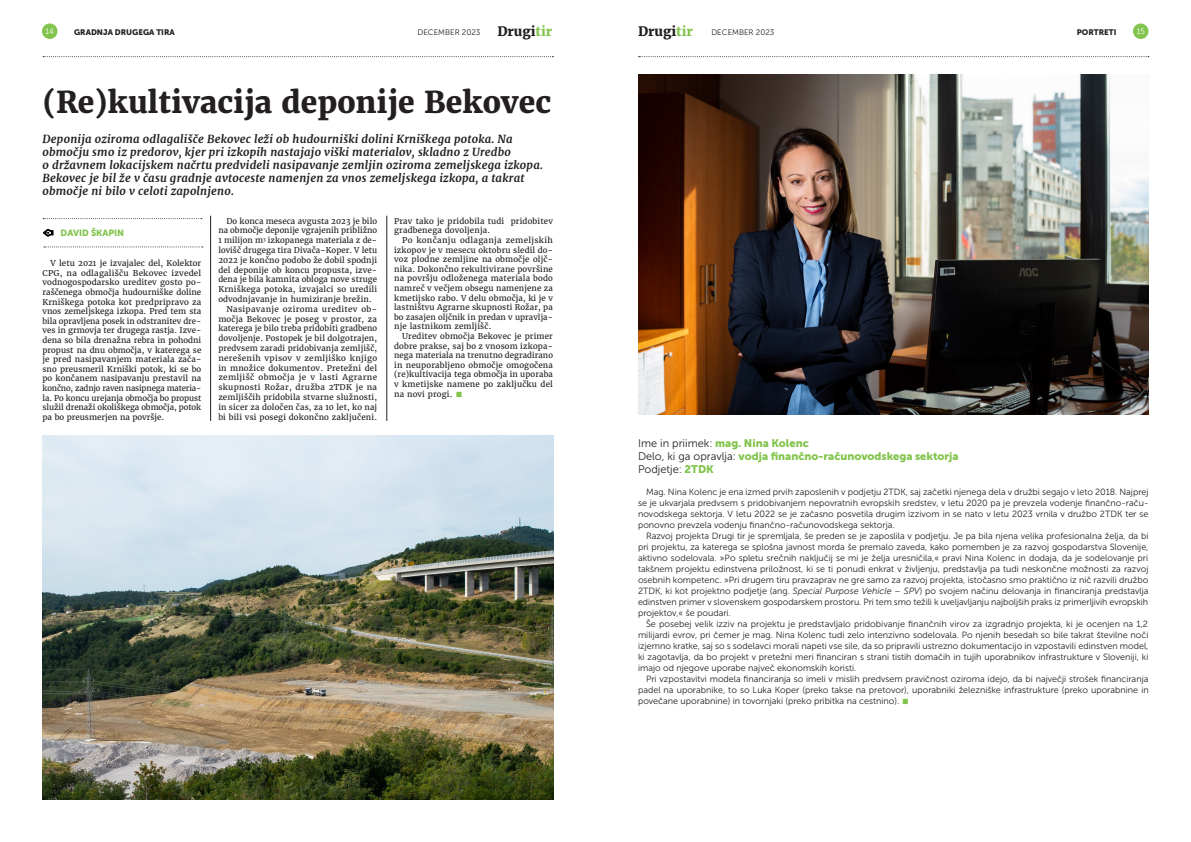
<style>
.page{position:relative;width:1191px;height:842px;background:#fff}
.page>*{position:absolute;margin:0;border:0;box-sizing:border-box;transform-origin:0 0}
.NASLOV_članka{font:800 30px "Merriweather";color:#231f20}
.Paragraph_Style15{font:18px "Minion Pro";color:#82c44d}
.t1{font:800 13px "Merriweather";color:#231f20}
.NASLOV_članka-2{font:italic 700 11px/13px "Merriweather";letter-spacing:.02em;color:#231f20}
.t2{font:11px "Museo Sans 900";color:#82c44d}
.t3{font:11px "Museo Sans 300";color:#231f20}
.t4{font:9px/11px "Museo Sans 300";color:#231f20;text-align:justify}
.t5{font:9px "Museo Sans 900";color:#82c44d}
.Paragraph_Style15-2{font:8px/9.6px "Merriweather";letter-spacing:.02em;color:#231f20;text-align:justify}
.NASLOV_članka-3{font:8px "Museo Sans 900";color:#231f20}
.t6{font:8px "Museo Sans 300";color:#231f20}
.t7{font:8px "Museo Sans 300";color:#fff}
.s1{color:#82c44d}
.s2{font-family:"Museo Sans 300";color:#231f20}
.s3{font-family:"Museo Sans 900";color:#82c44d}
.s4{font-style:italic}
.s5{font-family:"Minion Pro";font-size:18px;color:#82c44d}
</style>
<div class="page">
<svg style="left:638px;top:56px;width:511px;height:1px"></svg>
<svg style="left:43px;top:56px;width:510px;height:1px"></svg>
<svg style="left:1133px;top:24px;width:15px;height:14px"></svg>
<svg style="left:43px;top:24px;width:14px;height:14px"></svg>
<img style="left:638px;top:74px;width:510px;height:340px">
<img style="left:43px;top:435px;width:511px;height:364px">
<hr style="left:386px;top:216px;width:1px;height:205px;background:#231f20">
<hr style="left:210px;top:216px;width:1px;height:205px;background:#231f20">
<svg style="left:43px;top:218px;width:159px;height:1px"></svg>
<svg style="left:44px;top:246px;width:159px;height:1px"></svg>
<svg style="left:44px;top:229px;width:10px;height:7px"></svg>
<p class="t6" style="left:417px;top:28px;width:64px">DECEMBER 2023</p>
<h3 class="t1" style="left:497px;top:23px;width:56px">Drugi<span class="s1">tir</span></h3>
<h3 class="t1" style="left:638px;top:23px;width:56px">Drugi<span class="s1">tir</span></h3>
<p class="t6" style="left:711px;top:28px;width:64px">DECEMBER 2023</p>
<p class="t7" style="left:46px;top:27px;width:10px">14</p>
<p class="t7" style="left:1136px;top:27px;width:10px">15</p>
<p class="NASLOV_članka-3" style="left:74px;top:28px;width:102px">GRADNJA DRUGEGA TIRA</p>
<p class="NASLOV_članka-3" style="left:1076px;top:28px;width:41px">PORTRETI</p>
<p class="NASLOV_članka" style="left:43px;top:82px;width:510px">(Re)kultivacija deponije Bekovec</p>
<p class="NASLOV_članka-2" style="left:43px;top:132px;width:502px">Deponija oziroma odlagališče Bekovec leži ob hudourniški dolini Krniškega potoka. Na območju smo iz predorov, kjer pri izkopih nastajajo viški materialov, skladno z Uredbo<br>o državnem lokacijskem načrtu predvideli nasipavanje zemljin oziroma zemeljskega izkopa.<br>Bekovec je bil že v času gradnje avtoceste namenjen za vnos zemeljskega izkopa, a takrat območje ni bilo v celoti zapolnjeno.</p>
<p class="t5" style="left:61px;top:227px;width:65px">DAVID ŠKAPIN</p>
<p class="Paragraph_Style15-2" style="left:43px;top:259px;width:160px;text-indent:8px">V letu 2021 je izvajalec del, Kolektor CPG, na odlagališču Bekovec izvedel vodnogospodarsko ureditev gosto po&shy;raščenega območja hudourniške doline Krniškega potoka kot predpripravo za vnos zemeljskega izkopa. Pred tem sta bila opravljena posek in odstranitev dre&shy;ves in grmovja ter drugega rastja. Izve&shy;dena so bila drenažna rebra in pohodni propust na dnu območja, v katerega se je pred nasipavanjem materiala zača&shy;sno preusmeril Krniški potok, ki se bo po končanem nasipavanju prestavil na končno, zadnjo raven nasipnega materia&shy;la. Po koncu urejanja območja bo propust služil drenaži okoliškega območja, potok pa bo preusmerjen na površje.</p>
<p class="Paragraph_Style15-2" style="left:218px;top:216px;width:160px;text-indent:8px">Do konca meseca avgusta 2023 je bilo na območje deponije vgrajenih približno 1 milijon m<sup>3</sup> izkopanega materiala z de&shy;lovišč drugega tira Divača–Koper. V letu 2022 je končno podobo že dobil spodnji del deponije ob koncu propusta, izve&shy;dena je bila kamnita obloga nove struge Krniškega potoka, izvajalci so uredili odvodnjavanje in humiziranje brežin.</p>
<p class="Paragraph_Style15-2" style="left:218px;top:304px;width:160px;text-indent:8px">Nasipavanje oziroma ureditev ob&shy;močja Bekovec je poseg v prostor, za katerega je bilo treba pridobiti gradbeno dovoljenje. Postopek je bil dolgotrajen, predvsem zaradi pridobivanja zemljišč, nerešenih vpisov v zemljiško knjigo in množice dokumentov. Pretežni del zemljišč območja je v lasti Agrarne skupnosti Rožar, družba 2TDK je na zemljiščih pridobila stvarne služnosti, in sicer za določen čas, za 10 let, ko naj bi bili vsi posegi dokončno zaključeni.</p>
<p class="Paragraph_Style15-2" style="left:394px;top:216px;width:160px">Prav tako je pridobila tudi pridobitev gradbenega dovoljenja.</p>
<p class="Paragraph_Style15-2" style="left:394px;top:235px;width:160px;text-indent:8px">Po končanju odlaganja zemeljskih izkopov je v mesecu oktobru sledil do&shy;voz plodne zemljine na območje oljč&shy;nika. Dokončno rekultivirane površine na površju odloženega materiala bodo namreč v večjem obsegu namenjene za kmetijsko rabo. V delu območja, ki je v lastništvu Agrarne skupnosti Rožar, pa bo zasajen oljčnik in predan v upravlja&shy;nje lastnikom zemljišč.</p>
<p class="Paragraph_Style15-2" style="left:394px;top:331px;width:160px;text-indent:8px">Ureditev območja Bekovec je primer dobre prakse, saj bo z vnosom izkopa&shy;nega materiala na trenutno degradirano in neuporabljeno območje omogočena (re)kultivacija tega območja in uporaba v kmetijske namene po zaključku del na novi progi.</p>
<p class="Paragraph_Style15" style="left:455px;top:381px;width:9px">■</p>
<p class="t2" style="left:638px;top:437px;width:172px"><span class="s2">Ime in priimek:</span> mag. Nina Kolenc</p>
<p class="t2" style="left:638px;top:450px;width:322px"><span class="s2">Delo, ki ga opravlja:</span> vodja finančno-računovodskega sektorja</p>
<p class="t3" style="left:638px;top:463px;width:77px">Podjetje: <span class="s3">2TDK</span></p>
<p class="t4" style="left:638px;top:486px;width:512px;text-align:left;text-indent:8px">Mag. Nina Kolenc je ena izmed prvih zaposlenih v podjetju 2TDK, saj začetki njenega dela v družbi segajo v leto 2018. Najprej se je ukvarjala predvsem s pridobivanjem nepovratnih evropskih sredstev, v letu 2020 pa je prevzela vodenje finančno-raču&shy;novodskega sektorja. V letu 2022 se je začasno posvetila drugim izzivom in se nato v letu 2023 vrnila v družbo 2TDK ter se ponovno prevzela vodenju finančno-računovodskega sektorja.</p>
<p class="t4" style="left:638px;top:530px;width:512px;text-indent:8px">Razvoj projekta Drugi tir je spremljala, še preden se je zaposlila v podjetju. Je pa bila njena velika profesionalna želja, da bi pri projektu, za katerega se splošna javnost morda še premalo zaveda, kako pomemben je za razvoj gospodarstva Slovenije, aktivno sodelovala. »Po spletu srečnih naključij se mi je želja uresničila,« pravi Nina Kolenc in dodaja, da je sodelovanje pri takšnem projektu edinstvena priložnost, ki se ti ponudi enkrat v življenju, predstavlja pa tudi neskončne možnosti za razvoj osebnih kompetenc. »Pri drugem tiru pravzaprav ne gre samo za razvoj projekta, istočasno smo praktično iz nič razvili družbo 2TDK, ki kot projektno podjetje (ang. <span class="s4">Special Purpose Vehicle – SPV</span>) po svojem načinu delovanja in financiranja predstavlja edinstven primer v slovenskem gospodarskem prostoru. Pri tem smo težili k uveljavljanju najboljših praks iz primerljivih evropskih projektov,« še poudari.</p>
<p class="t4" style="left:638px;top:618px;width:512px;text-indent:8px">Še posebej velik izziv na projektu je predstavljalo pridobivanje finančnih virov za izgradnjo projekta, ki je ocenjen na 1,2 milijardi evrov, pri čemer je mag. Nina Kolenc tudi zelo intenzivno sodelovala. Po njenih besedah so bile takrat številne noči izjemno kratke, saj so s sodelavci morali napeti vse sile, da so pripravili ustrezno dokumentacijo in vzpostavili edinstven model, ki zagotavlja, da bo projekt v pretežni meri financiran s strani tistih domačih in tujih uporabnikov infrastrukture v Sloveniji, ki imajo od njegove uporabe največ ekonomskih koristi.</p>
<p class="t4" style="left:638px;top:673px;width:512px;text-indent:8px">Pri vzpostavitvi modela financiranja so imeli v mislih predvsem pravičnost oziroma idejo, da bi največji strošek financiranja padel na uporabnike, to so Luka Koper (preko takse na pretovor), uporabniki železniške infrastrukture (preko uporabnine in povečane uporabnine) in tovornjaki (preko pribitka na cestnino). <span class="s5">■</span></p>
</div>
